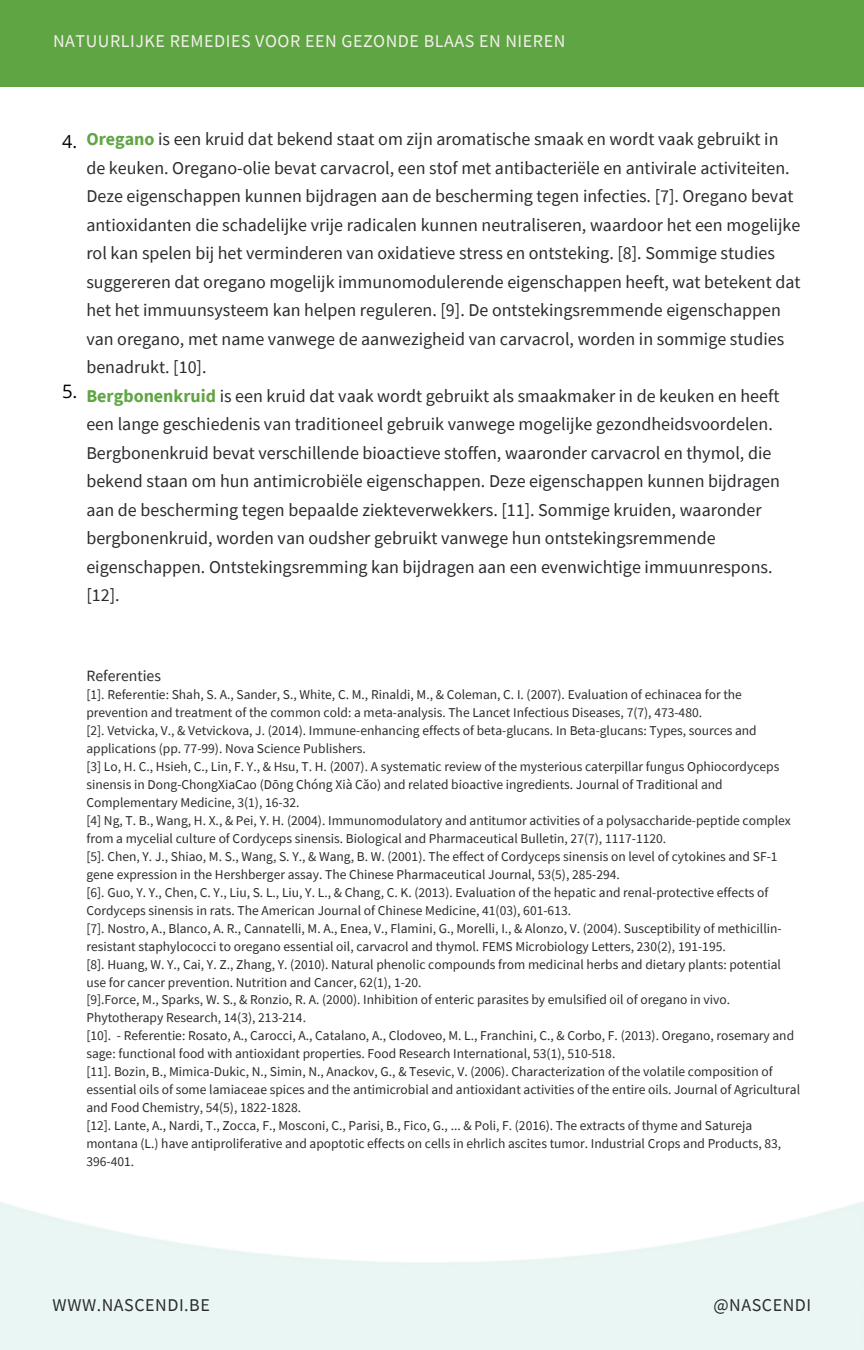
<style>
.page{position:relative;width:864px;height:1350px;background:#fff}
.page>*{position:absolute;margin:0;border:0;box-sizing:border-box;transform-origin:0 0}
.t1{font:18.45px "Open Sans";color:#000}
.t2{font:18px/28.6px "Source Sans Pro";color:#2b2c30}
.t3{font:18px "Source Sans Pro";letter-spacing:.03em;color:#f4f0eb}
.t4{font:18px "Source Sans Pro";letter-spacing:.03em;color:#2b2c30}
.t5{font:18px "Open Sans";color:#000}
.t6{font:15.75px "Source Sans Pro";color:#2b2c30}
.t7{font:13.5px/18px "Source Sans Pro";color:#2b2c30}
.s1{font-weight:700;color:#60a544}
</style>
<div class="page">
<div style="left:0;top:0;width:864px;height:86px;background:#60a544"></div>
<p class="t3" style="left:53px;top:30px;width:514px">NATUURLIJKE REMEDIES VOOR EEN GEZONDE BLAAS EN NIEREN</p>
<p class="t5" style="left:62px;top:129px;width:16px">4.</p>
<p class="t1" style="left:62px;top:378px;width:17px">5.</p>
<p class="t2" style="left:86px;top:125px;width:716px"><span class="s1">Oregano</span> is een kruid dat bekend staat om zijn aromatische smaak en wordt vaak gebruikt in de keuken. Oregano-olie bevat carvacrol, een stof met antibacteriële en antivirale activiteiten.<br>Deze eigenschappen kunnen bijdragen aan de bescherming tegen infecties. [7]. Oregano bevat antioxidanten die schadelijke vrije radicalen kunnen neutraliseren, waardoor het een mogelijke rol kan spelen bij het verminderen van oxidatieve stress en ontsteking. [8]. Sommige studies suggereren dat oregano mogelijk immunomodulerende eigenschappen heeft, wat betekent dat het het immuunsysteem kan helpen reguleren. [9]. De ontstekingsremmende eigenschappen van oregano, met name vanwege de aanwezigheid van carvacrol, worden in sommige studies benadrukt. [10].</p>
<p class="t2" style="left:86px;top:381px;width:695px"><span class="s1">Bergbonenkruid</span> is een kruid dat vaak wordt gebruikt als smaakmaker in de keuken en heeft een lange geschiedenis van traditioneel gebruik vanwege mogelijke gezondheidsvoordelen.<br>Bergbonenkruid bevat verschillende bioactieve stoffen, waaronder carvacrol en thymol, die bekend staan om hun antimicrobiële eigenschappen. Deze eigenschappen kunnen bijdragen aan de bescherming tegen bepaalde ziekteverwekkers. [11]. Sommige kruiden, waaronder bergbonenkruid, worden van oudsher gebruikt vanwege hun ontstekingsremmende eigenschappen. Ontstekingsremming kan bijdragen aan een evenwichtige immuunrespons. [12].</p>
<p class="t6" style="left:86px;top:665px;width:76px">Referenties</p>
<p class="t7" style="left:86px;top:685px;width:657px">[1]. Referentie: Shah, S. A., Sander, S., White, C. M., Rinaldi, M., &amp; Coleman, C. I. (2007). Evaluation of echinacea for the prevention and treatment of the common cold: a meta-analysis. The Lancet Infectious Diseases, 7(7), 473-480.</p>
<p class="t7" style="left:86px;top:721px;width:672px">[2]. Vetvicka, V., &amp; Vetvickova, J. (2014). Immune-enhancing effects of beta-glucans. In Beta-glucans: Types, sources and applications (pp. 77-99). Nova Science Publishers.</p>
<p class="t7" style="left:86px;top:757px;width:695px">[3] Lo, H. C., Hsieh, C., Lin, F. Y., &amp; Hsu, T. H. (2007). A systematic review of the mysterious caterpillar fungus Ophiocordyceps sinensis in Dong-ChongXiaCao (Dōng Chóng Xià Cǎo) and related bioactive ingredients. Journal of Traditional and<br>Complementary Medicine, 3(1), 16-32.</p>
<p class="t7" style="left:86px;top:811px;width:706px">[4] Ng, T. B., Wang, H. X., &amp; Pei, Y. H. (2004). Immunomodulatory and antitumor activities of a polysaccharide-peptide complex from a mycelial culture of Cordyceps sinensis. Biological and Pharmaceutical Bulletin, 27(7), 1117-1120.</p>
<p class="t7" style="left:86px;top:847px;width:693px">[5]. Chen, Y. J., Shiao, M. S., Wang, S. Y., &amp; Wang, B. W. (2001). The effect of Cordyceps sinensis on level of cytokines and SF-1 gene expression in the Hershberger assay. The Chinese Pharmaceutical Journal, 53(5), 285-294.</p>
<p class="t7" style="left:86px;top:883px;width:684px">[6]. Guo, Y. Y., Chen, C. Y., Liu, S. L., Liu, Y. L., &amp; Chang, C. K. (2013). Evaluation of the hepatic and renal-protective effects of<br>Cordyceps sinensis in rats. The American Journal of Chinese Medicine, 41(03), 601-613.</p>
<p class="t7" style="left:86px;top:919px;width:697px">[7]. Nostro, A., Blanco, A. R., Cannatelli, M. A., Enea, V., Flamini, G., Morelli, I., &amp; Alonzo, V. (2004). Susceptibility of methicillin&shy;resistant staphylococci to oregano essential oil, carvacrol and thymol. FEMS Microbiology Letters, 230(2), 191-195.</p>
<p class="t7" style="left:86px;top:955px;width:696px">[8]. Huang, W. Y., Cai, Y. Z., Zhang, Y. (2010). Natural phenolic compounds from medicinal herbs and dietary plants: potential use for cancer prevention. Nutrition and Cancer, 62(1), 1-20.</p>
<p class="t7" style="left:86px;top:991px;width:645px">[9].Force, M., Sparks, W. S., &amp; Ronzio, R. A. (2000). Inhibition of enteric parasites by emulsified oil of oregano in vivo.<br>Phytotherapy Research, 14(3), 213-214.</p>
<p class="t7" style="left:86px;top:1027px;width:709px">[10]. - Referentie: Rosato, A., Carocci, A., Catalano, A., Clodoveo, M. L., Franchini, C., &amp; Corbo, F. (2013). Oregano, rosemary and sage: functional food with antioxidant properties. Food Research International, 53(1), 510-518.</p>
<p class="t7" style="left:86px;top:1063px;width:715px">[11]. Bozin, B., Mimica-Dukic, N., Simin, N., Anackov, G., &amp; Tesevic, V. (2006). Characterization of the volatile composition of essential oils of some lamiaceae spices and the antimicrobial and antioxidant activities of the entire oils. Journal of Agricultural and Food Chemistry, 54(5), 1822-1828.</p>
<p class="t7" style="left:86px;top:1117px;width:696px">[12]. Lante, A., Nardi, T., Zocca, F., Mosconi, C., Parisi, B., Fico, G., ... &amp; Poli, F. (2016). The extracts of thyme and Satureja montana (L.) have antiproliferative and apoptotic effects on cells in ehrlich ascites tumor. Industrial Crops and Products, 83,<br>396-401.</p>
<p class="t4" style="left:53px;top:1294px;width:159px">WWW.NASCENDI.BE</p>
<p class="t4" style="left:714px;top:1294px;width:99px">@NASCENDI</p>
</div>
